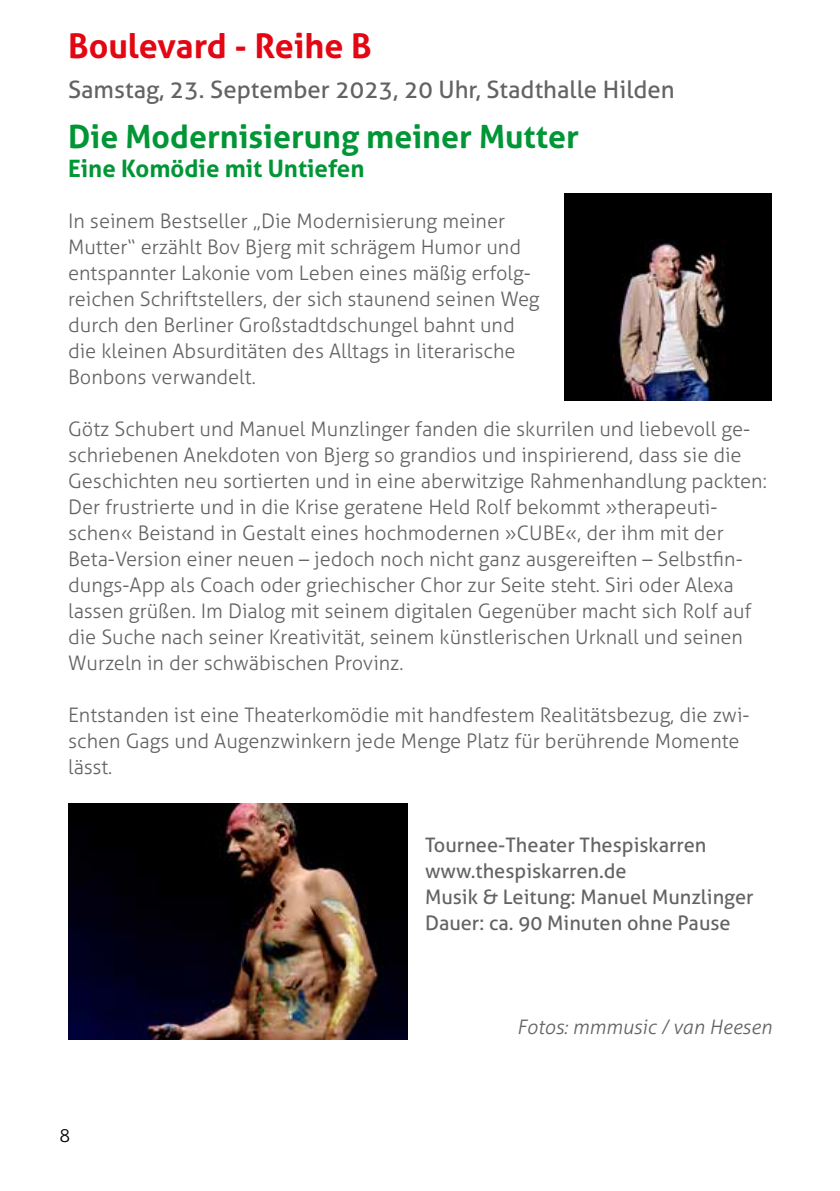
<style>
.page{position:relative;width:840px;height:1191px;background:#fff}
.page>*{position:absolute;margin:0;border:0;box-sizing:border-box;transform-origin:0 0}
.t1{font:700 34px "Aller";color:#e30613}
.t2{font:700 32px "Aller";color:#009636}
.t3{font:24px "Aller";color:#646363}
.t4{font:700 24px "Aller";color:#009636}
.t5{font:300 20px/26px "Aller";color:#646363}
.t6{font:20px/26px "Aller";color:#646363}
.t7{font:italic 300 20px "Aller";color:#646363}
.t8{font:300 18px "Aller";color:#000}
</style>
<div class="page">
<img style="left:564px;top:193px;width:207px;height:207px">
<img style="left:68px;top:804px;width:340px;height:235px">
<h1 class="t1" style="left:68px;top:25px;width:305px">Boulevard - Reihe B</h1>
<p class="t3" style="left:68px;top:75px;width:608px">Samstag, 23. September 2023, 20 Uhr, Stadthalle Hilden</p>
<h2 class="t2" style="left:68px;top:117px;width:512px">Die Modernisierung meiner Mutter</h2>
<p class="t4" style="left:68px;top:153px;width:298px">Eine Komödie mit Untiefen</p>
<p class="t5" style="left:68px;top:208px;width:473px">In seinem Bestseller „Die Modernisierung meiner Mutter“ erzählt Bov Bjerg mit schrägem Humor und entspannter Lakonie vom Leben eines mäßig erfolg&shy;reichen Schriftstellers, der sich staunend seinen Weg durch den Berliner Großstadtdschungel bahnt und die kleinen Absurditäten des Alltags in literarische Bonbons verwandelt.</p>
<p class="t5" style="left:68px;top:416px;width:699px">Götz Schubert und Manuel Munzlinger fanden die skurrilen und liebevoll ge&shy;schriebenen Anekdoten von Bjerg so grandios und inspirierend, dass sie die Geschichten neu sortierten und in eine aberwitzige Rahmenhandlung packten:<br>Der frustrierte und in die Krise geratene Held Rolf bekommt »therapeuti&shy;schen« Beistand in Gestalt eines hochmodernen »CUBE«, der ihm mit der Beta-Version einer neuen – jedoch noch nicht ganz ausgereiften – Selbstfin&shy;dungs-App als Coach oder griechischer Chor zur Seite steht. Siri oder Alexa lassen grüßen. Im Dialog mit seinem digitalen Gegenüber macht sich Rolf auf die Suche nach seiner Kreativität, seinem künstlerischen Urknall und seinen Wurzeln in der schwäbischen Provinz.</p>
<p class="t5" style="left:68px;top:702px;width:682px">Entstanden ist eine Theaterkomödie mit handfestem Realitätsbezug, die zwi&shy;schen Gags und Augenzwinkern jede Menge Platz für berührende Momente lässt.</p>
<p class="t6" style="left:425px;top:832px;width:330px">Tournee-Theater Thespiskarren www.thespiskarren.de<br>Musik &amp; Leitung: Manuel Munzlinger<br>Dauer: ca. 90 Minuten ohne Pause</p>
<p class="t8" style="left:60px;top:1124px;width:12px">8</p>
<p class="t7" style="left:516px;top:1015px;width:256px">Fotos: mmmusic / van Heesen</p>
</div>
